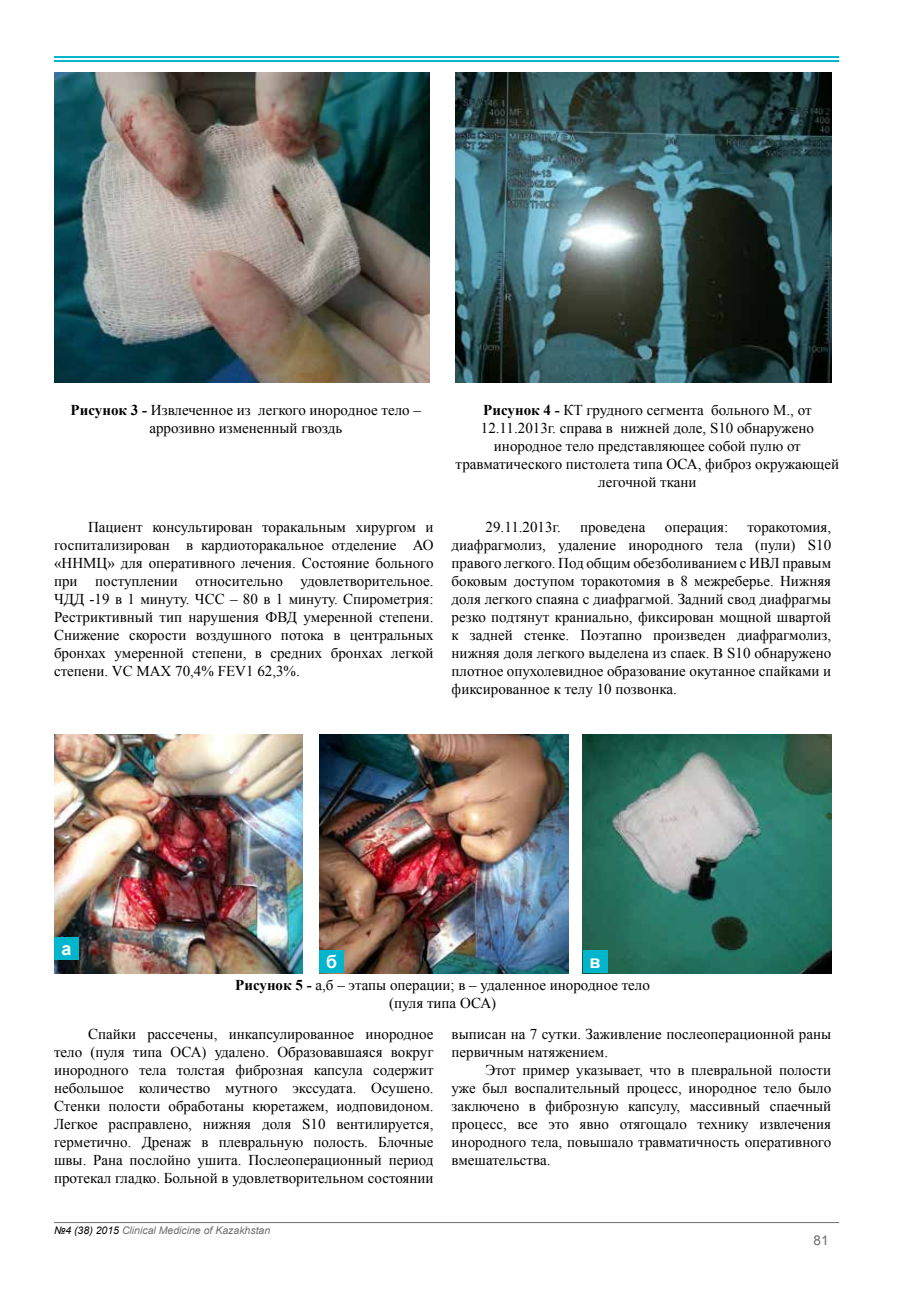
<style>
.page{position:relative;width:906px;height:1289px;background:#fff}
.page>*{position:absolute;margin:0;border:0;box-sizing:border-box;transform-origin:0 0}
.t1{font:700 18px "Arial";color:#fff}
.t2{font:15px/18px "Times New Roman";color:#000;text-align:justify}
.t3{font:13.5px "Arial";color:#6d6e71}
.t4{font:italic 10.5px "Arial";color:#6d6e71}
.s1{font-weight:700}
.s2{color:#000}
</style>
<div class="page">
<hr style="left:54px;top:56px;width:785px;height:2px;background:#00b5cc">
<hr style="left:54px;top:60px;width:785px;height:2px;background:#00b5cc">
<hr style="left:54px;top:1222px;width:785px;height:1px;background:#6d6e71">
<img style="left:54px;top:72px;width:375px;height:311px">
<img style="left:54px;top:734px;width:248px;height:239px">
<img style="left:319px;top:734px;width:249px;height:239px">
<img style="left:582px;top:734px;width:249px;height:239px">
<img style="left:455px;top:72px;width:376px;height:311px">
<div style="left:54px;top:936px;width:25px;height:23px;background:#00b5cc"></div>
<div style="left:319px;top:950px;width:25px;height:23px;background:#00b5cc"></div>
<div style="left:582px;top:950px;width:25px;height:23px;background:#00b5cc"></div>
<p class="t2" style="left:71px;top:400px;width:352px;text-align:center"><span class="s1">Рисунок 3 -</span> Извлеченное из легкого инородное тело – аррозивно измененный гвоздь</p>
<p class="t2" style="left:455px;top:400px;width:385px;text-align:center"><span class="s1">Рисунок 4 -</span> КТ грудного сегмента больного М., от 12.11.2013г. справа в нижней доле, S10 обнаружено инородное тело представляющее собой пулю от травматического пистолета типа ОСА, фиброз окружающей легочной ткани</p>
<p class="t2" style="left:54px;top:518px;width:381px;text-indent:34px">Пациент консультирован торакальным хирургом и госпитализирован в кардиоторакальное отделение АО «ННМЦ» для оперативного лечения. Состояние больного при поступлении относительно удовлетворительное.<br>ЧДД -19 в 1 минуту. ЧСС – 80 в 1 минуту. Спирометрия:<br>Рестриктивный тип нарушения ФВД умеренной степени.<br>Снижение скорости воздушного потока в центральных бронхах умеренной степени, в средних бронхах легкой степени. VC MAX 70,4% FEV1 62,3%.</p>
<p class="t2" style="left:485px;top:518px;width:77px">29.11.2013г.</p>
<p class="t2" style="left:580px;top:518px;width:67px">проведена</p>
<p class="t2" style="left:665px;top:518px;width:65px">операция:</p>
<p class="t2" style="left:451px;top:518px;width:381px;text-indent:296px">торакотомия, диафрагмолиз, удаление инородного тела (пули) S10 правого легкого. Под общим обезболиванием с ИВЛ правым боковым доступом торакотомия в 8 межреберье. Нижняя доля легкого спаяна с диафрагмой. Задний свод диафрагмы резко подтянут краниально, фиксирован мощной швартой к задней стенке. Поэтапно произведен диафрагмолиз, нижняя доля легкого выделена из спаек. В S10 обнаружено плотное опухолевидное образование окутанное спайками и фиксированное к телу 10 позвонка.</p>
<p class="t1" style="left:61px;top:936px;width:12px">а</p>
<p class="t1" style="left:326px;top:950px;width:13px">б</p>
<p class="t1" style="left:589px;top:950px;width:13px">в</p>
<p class="t2" style="left:235px;top:975px;width:416px;text-align:center"><span class="s1">Рисунок 5 -</span> а,б – этапы операции; в – удаленное инородное тело (пуля типа ОСА)</p>
<p class="t2" style="left:54px;top:1025px;width:381px;text-indent:34px">Спайки рассечены, инкапсулированное инородное тело (пуля типа ОСА) удалено. Образовавшаяся вокруг инородного тела толстая фиброзная капсула содержит небольшое количество мутного экссудата. Осушено.<br>Стенки полости обработаны кюретажем, иодповидоном.<br>Легкое расправлено, нижняя доля S10 вентилируется, герметично. Дренаж в плевральную полость. Блочные швы. Рана послойно ушита. Послеоперационный период протекал гладко. Больной в удовлетворительном состоянии</p>
<p class="t2" style="left:451px;top:1025px;width:381px">выписан на 7 сутки. Заживление послеоперационной раны первичным натяжением.</p>
<p class="t2" style="left:451px;top:1061px;width:381px;text-indent:34px">Этот пример указывает, что в плевральной полости уже был воспалительный процесс, инородное тело было заключено в фиброзную капсулу, массивный спаечный процесс, все это явно отягощало технику извлечения инородного тела, повышало травматичность оперативного вмешательства.</p>
<p class="t4" style="left:54px;top:1223px;width:218px"><span class="s2">№4 (38) 2015</span> Clinical Medicine of Kazakhstan</p>
<p class="t3" style="left:813px;top:1231px;width:17px">81</p>
</div>
